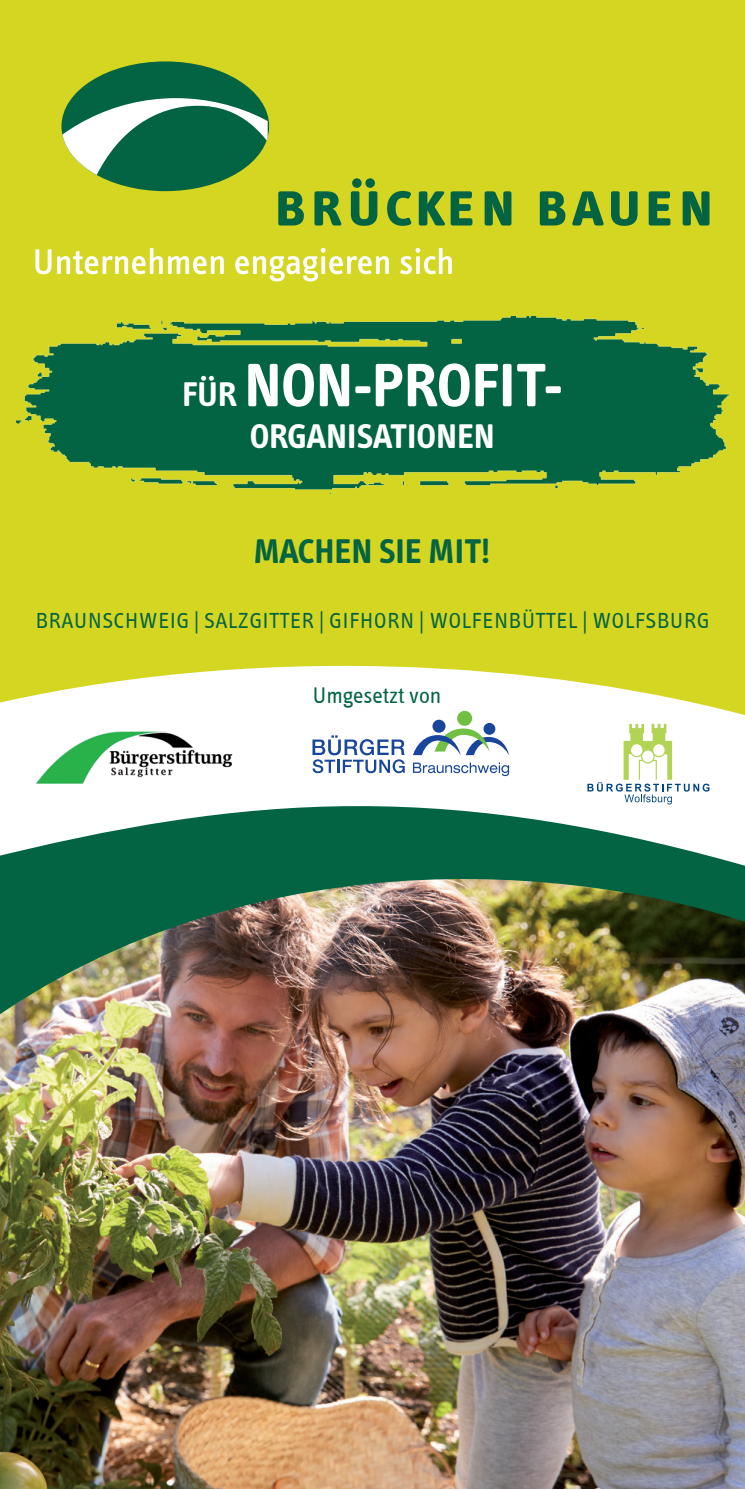
<style>
.page{position:relative;width:745px;height:1489px;background:#fff}
.page>*{position:absolute;margin:0;border:0;box-sizing:border-box;transform-origin:0 0}
.t1{font:700 62.5px "Info Text";color:#fff}
.t2{font:700 35px "Info Text";color:#fff}
.t3{font:700 35px "Info Text";color:#026442}
.t4{font:23.25px "Info Text";color:#026442}
.t5{font:22.5px "Info Text";letter-spacing:.015em;color:#026442}
.s1{font-size:35px}
</style>
<div class="page">
<div style="left:0;top:0;width:744px;height:1488px;background:#d5d622"></div>
<img style="left:0;top:1028px;width:744px;height:460px">
<svg style="left:0;top:665px;width:744px;height:114px;fill:#fff"></svg>
<img style="left:0;top:779px;width:744px;height:249px">
<svg style="left:587px;top:723px;width:122px;height:81px;background:#e8f0e3"></svg>
<svg style="left:412px;top:762px;width:97px;height:14px"></svg>
<svg style="left:312px;top:735px;width:92px;height:38px;background:#b3c2de"></svg>
<div style="left:483px;top:723px;width:12px;height:11px;background:#18469d;border-radius:50%"></div>
<div style="left:457px;top:710px;width:15px;height:15px;background:#71bf44;border-radius:50%"></div>
<div style="left:432px;top:719px;width:13px;height:13px;background:#18469d;border-radius:50%"></div>
<svg style="left:412px;top:728px;width:96px;height:27px;background:#b1c7cc"></svg>
<img style="left:35px;top:731px;width:200px;height:52px">
<svg style="left:400px;top:248px;width:51px;height:26px"></svg>
<svg style="left:235px;top:248px;width:153px;height:33px"></svg>
<svg style="left:57px;top:248px;width:167px;height:26px"></svg>
<svg style="left:35px;top:249px;width:16px;height:25px"></svg>
<svg style="left:682px;top:191px;width:27px;height:34px"></svg>
<svg style="left:648px;top:191px;width:22px;height:34px"></svg>
<svg style="left:611px;top:191px;width:26px;height:35px"></svg>
<svg style="left:572px;top:191px;width:31px;height:34px"></svg>
<svg style="left:539px;top:191px;width:26px;height:34px"></svg>
<svg style="left:484px;top:191px;width:27px;height:34px"></svg>
<svg style="left:418px;top:191px;width:54px;height:34px"></svg>
<svg style="left:387px;top:191px;width:24px;height:35px"></svg>
<svg style="left:350px;top:178px;width:27px;height:48px"></svg>
<svg style="left:314px;top:191px;width:27px;height:34px"></svg>
<svg style="left:278px;top:191px;width:26px;height:34px"></svg>
<div style="left:61px;top:61px;width:208px;height:130px;background:#026442;border-radius:50%"></div>
<svg style="left:61px;top:98px;width:206px;height:77px"></svg>
<img style="left:17px;top:317px;width:710px;height:176px">
<h1 class="t1" style="left:182px;top:349px;width:382px"><span class="s1">FÜR</span> NON-PROFIT-</h1>
<h2 class="t2" style="left:250px;top:416px;width:246px">ORGANISATIONEN</h2>
<h2 class="t3" style="left:254px;top:531px;width:238px">MACHEN SIE MIT!</h2>
<p class="t5" style="left:35px;top:607px;width:675px">BRAUNSCHWEIG | SALZGITTER | GIFHORN | WOLFENBÜTTEL | WOLFSBURG</p>
<p class="t4" style="left:312px;top:682px;width:130px">Umgesetzt von</p>
</div>
